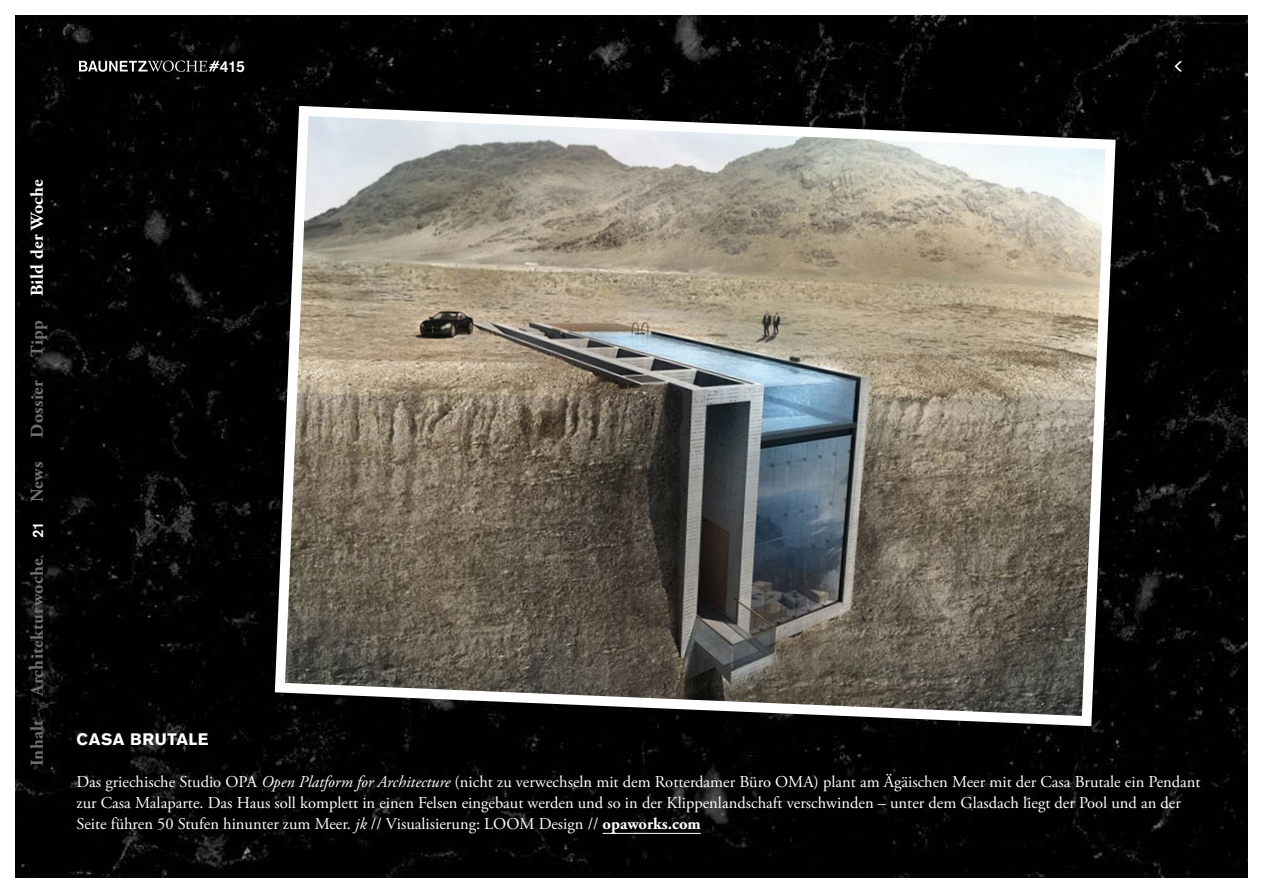
<style>
.page{position:relative;width:1263px;height:893px;background:#fff}
.page>*{position:absolute;margin:0;border:0;box-sizing:border-box;transform-origin:0 0}
.t1{font:700 18px "Adobe Garamond Pro";letter-spacing:.02em;color:#706f6f}
.t2{font:700 18px "Adobe Garamond Pro";letter-spacing:.02em;color:#fff}
.t3{font:16.5px/21px "Adobe Garamond Pro";color:#fff}
.t4{font:700 16.5px "Akzidenz Grotesk BQ";letter-spacing:.035em;color:#fff}
.t5{font:500 15.75px "Akzidenz Grotesk BQ";color:#fff}
.t6{font:500 15px "Akzidenz Grotesk BQ";color:#fff}
.s1{font-style:italic}
.s2{font-weight:700}
</style>
<div class="page">
<img style="left:16px;top:16px;width:1231px;height:861px">
<svg style="left:1174px;top:61px;width:8px;height:10px"></svg>
<svg style="left:270px;top:101px;width:851px;height:630px;background:#7e796f"></svg>
<hr style="left:603px;top:833px;width:98px;height:1px;background:#fff">
<svg style="left:79px;top:61px;width:140px;height:11px"></svg>
<p class="t5" style="left:220px;top:56px;width:27px">415</p>
<p class="t2" style="left:27px;top:296px;width:119px;rotate:-90deg">Bild der Woche</p>
<p class="t1" style="left:27px;top:357px;width:38px;rotate:-90deg">Tipp</p>
<p class="t1" style="left:27px;top:438px;width:59px;rotate:-90deg">Dossier</p>
<p class="t1" style="left:27px;top:502px;width:42px;rotate:-90deg">News</p>
<p class="t6" style="left:29px;top:538px;width:18px;rotate:-90deg">21</p>
<p class="t1" style="left:27px;top:696px;width:139px;rotate:-90deg">Architekturwoche</p>
<p class="t1" style="left:27px;top:766px;width:49px;rotate:-90deg">Inhalt</p>
<p class="t4" style="left:77px;top:730px;width:134px">CASA BRUTALE</p>
<p class="t3" style="left:77px;top:772px;width:1126px">Das griechische Studio OPA <span class="s1">Open Platform for Architecture</span> (nicht zu verwechseln mit dem Rotterdamer Büro OMA) plant am Ägäischen Meer mit der Casa Brutale ein Pendant zur Casa Malaparte. Das Haus soll komplett in einen Felsen eingebaut werden und so in der Klippenlandschaft verschwinden – unter dem Glasdach liegt der Pool und an der<br>Seite führen 50 Stufen hinunter zum Meer. <span class="s1">jk</span> // Visualisierung: LOOM Design // <span class="s2">opaworks.com</span></p>
</div>
